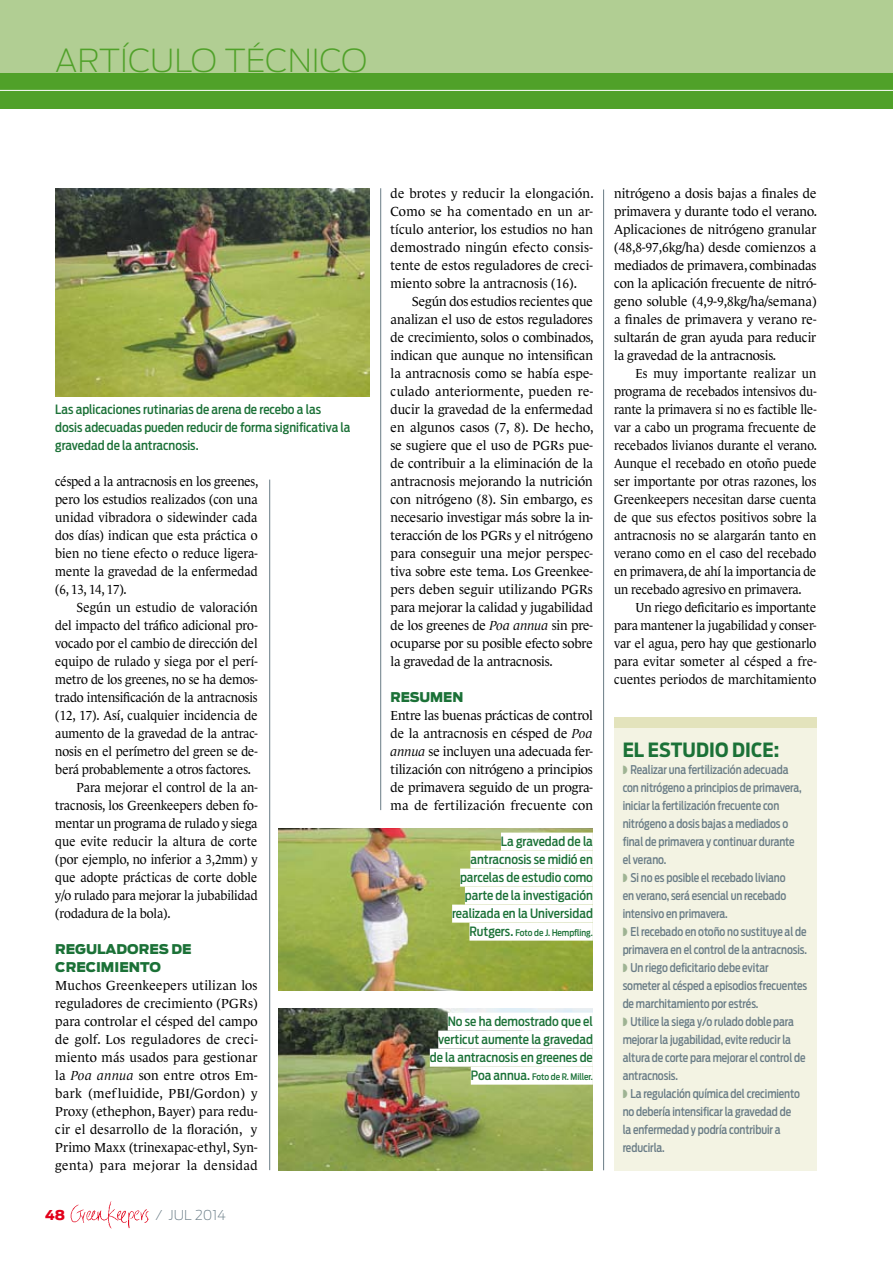
<style>
.page{position:relative;width:893px;height:1263px;background:#fff}
.page>*{position:absolute;margin:0;border:0;box-sizing:border-box;transform-origin:0 0}
.t1{font:200 31.5px "Antenna";color:#50a129}
.t2{font:700 19.5px "Antenna Cond";letter-spacing:.005em;color:#1b7137}
.t3{font:200 13.5px "Antenna";color:#697c86}
.t4{font:900 13.5px "Antenna";color:#e2001a}
.t5{font:13.35px/18px "Le Monde Journal";letter-spacing:-.005em;color:#000;text-align:justify}
.t6{font:13.35px/18px "Le Monde Journal";letter-spacing:-.005em;color:#000;text-align:justify;scale:.93 1}
.t7{font:13.35px/18px "Le Monde Journal";letter-spacing:-.005em;color:#000;text-align:justify;scale:.92 1}
.t8{font:900 13.35px "Antenna";color:#1b7137}
.t9{font:500 12.75px/18px "Antenna Cond";color:#1b7137;text-align:right}
.t10{font:500 12px/18px "Antenna Cond";letter-spacing:-.005em;color:#697c86;scale:.93 1}
.t11{font:500 9px "Antenna Cond";color:#1b7137}
.s1{font-style:italic}
.s2{font-size:12.75px}
</style>
<div class="page">
<img style="left:70px;top:1201px;width:79px;height:28px">
<div style="left:0;top:0;width:893px;height:108px;background:#50a129"></div>
<div style="left:0;top:0;width:893px;height:72px;background:#b1ce93"></div>
<hr style="left:0;top:90px;width:893px;height:1px;background:#fff">
<img style="left:55px;top:188px;width:314px;height:208px">
<hr style="left:603px;top:189px;width:1px;height:981px;background:#697c86">
<hr style="left:380px;top:188px;width:1px;height:622px;background:#697c86">
<hr style="left:269px;top:480px;width:1px;height:690px;background:#697c86">
<img style="left:279px;top:1008px;width:314px;height:162px">
<img style="left:279px;top:828px;width:314px;height:162px">
<div style="left:448px;top:1013px;width:145px;height:18px;background:#fff"></div>
<div style="left:438px;top:1031px;width:155px;height:18px;background:#fff"></div>
<div style="left:430px;top:1049px;width:163px;height:18px;background:#fff"></div>
<div style="left:471px;top:1067px;width:122px;height:18px;background:#fff"></div>
<div style="left:501px;top:833px;width:92px;height:18px;background:#fff"></div>
<div style="left:470px;top:851px;width:123px;height:18px;background:#fff"></div>
<div style="left:460px;top:869px;width:133px;height:18px;background:#fff"></div>
<div style="left:465px;top:887px;width:128px;height:18px;background:#fff"></div>
<div style="left:452px;top:905px;width:141px;height:18px;background:#fff"></div>
<div style="left:469px;top:923px;width:124px;height:18px;background:#fff"></div>
<div style="left:614px;top:720px;width:202px;height:450px;background:#f3f3e3"></div>
<div style="left:614px;top:717px;width:202px;height:10px;background:#e3e3bc"></div>
<h1 class="t1" style="left:55px;top:42px;width:231px">ARTÍCULO TÉCNICO</h1>
<p class="t9" style="left:55px;top:400px;width:297px;text-align:left">Las aplicaciones rutinarias de arena de recebo a las dosis adecuadas pueden reducir de forma significativa la gravedad de la antracnosis.</p>
<p class="t6" style="left:55px;top:472px;width:220px">césped a la antracnosis en los greenes, pero los estudios realizados (con una unidad vibradora o sidewinder cada dos días) indican que esta práctica o bien no tiene efecto o reduce ligera&shy;mente la gravedad de la enfermedad (6, 13, 14, 17).</p>
<p class="t6" style="left:77px;top:598px;width:196px">Según un estudio de valoración</p>
<p class="t6" style="left:55px;top:616px;width:219px">del impacto del tráfico adicional pro-</p>
<p class="t6" style="left:55px;top:634px;width:219px">vocado por el cambio de dirección del</p>
<p class="t6" style="left:55px;top:652px;width:219px">equipo de rulado y siega por el perí-</p>
<p class="t6" style="left:55px;top:670px;width:219px">metro de los greenes, no se ha demos-</p>
<p class="t6" style="left:55px;top:688px;width:219px">trado intensificación de la antracnosis</p>
<p class="t6" style="left:55px;top:706px;width:219px">(12, 17). Así, cualquier incidencia de</p>
<p class="t6" style="left:55px;top:724px;width:219px">aumento de la gravedad de la antrac-</p>
<p class="t6" style="left:55px;top:742px;width:219px">nosis en el perímetro del green se de-</p>
<p class="t6" style="left:55px;top:760px;width:212px">berá probablemente a otros factores.</p>
<p class="t6" style="left:77px;top:778px;width:196px">Para mejorar el control de la an-</p>
<p class="t6" style="left:55px;top:796px;width:219px">tracnosis, los Greenkeepers deben fo-</p>
<p class="t6" style="left:55px;top:814px;width:219px">mentar un programa de rulado y siega</p>
<p class="t6" style="left:55px;top:832px;width:219px">que evite reducir la altura de corte</p>
<p class="t6" style="left:55px;top:850px;width:219px">(por ejemplo, no inferior a 3,2mm) y</p>
<p class="t6" style="left:55px;top:868px;width:219px">que adopte prácticas de corte doble</p>
<p class="t6" style="left:55px;top:886px;width:219px">y/o rulado para mejorar la jubabilidad</p>
<p class="t6" style="left:55px;top:904px;width:126px">(rodadura de la bola).</p>
<p class="t8" style="left:55px;top:941px;width:22px">REGULADORES</p>
<p class="t8" style="left:172px;top:941px;width:11px">DE</p>
<p class="t8" style="left:55px;top:959px;width:11px">CRECIMIENTO</p>
<p class="t5" style="left:55px;top:976px;width:204px">Muchos Greenkeepers utilizan los reguladores de crecimiento (PGRs) para controlar el césped del campo de golf. Los reguladores de creci&shy;miento más usados para gestionar la <span class="s1">Poa annua</span> son entre otros Em&shy;bark (mefluidide, PBI/Gordon) y Proxy (ethephon, Bayer) para redu&shy;cir el desarrollo de la floración, y Primo Maxx (trinexapac-ethyl, Syn&shy;genta) para mejorar la densidad</p>
<p class="t4" style="left:45px;top:1207px;width:21px">48</p>
<p class="t3" style="left:156px;top:1207px;width:72px">/ JUL 2014</p>
<p class="t5" style="left:391px;top:184px;width:205px">de brotes y reducir la elongación.<br>Como se ha comentado en un ar&shy;tículo anterior, los estudios no han demostrado ningún efecto consis&shy;tente de estos reguladores de creci&shy;miento sobre la antracnosis (16).</p>
<p class="t5" style="left:391px;top:292px;width:204px;text-indent:21px">Según dos estudios recientes que analizan el uso de estos reguladores de crecimiento, solos o combinados, indican que aunque no intensifican la antracnosis como se había espe&shy;culado anteriormente, pueden re&shy;ducir la gravedad de la enfermedad en algunos casos (7, 8). De hecho, se sugiere que el uso de PGRs pue&shy;de contribuir a la eliminación de la antracnosis mejorando la nutrición con nitrógeno (8). Sin embargo, es necesario investigar más sobre la in&shy;teracción de los PGRs y el nitrógeno para conseguir una mejor perspec&shy;tiva sobre este tema. Los Greenkee&shy;pers deben seguir utilizando PGRs para mejorar la calidad y jugabilidad de los greenes de <span class="s1">Poa annua</span> sin pre&shy;ocuparse por su posible efecto sobre la gravedad de la antracnosis.</p>
<p class="t8" style="left:391px;top:689px;width:22px">RESUMEN</p>
<p class="t5" style="left:391px;top:706px;width:204px">Entre las buenas prácticas de control de la antracnosis en césped de <span class="s1">Poa annua</span> se incluyen una adecuada fer&shy;tilización con nitrógeno a principios de primavera seguido de un progra&shy;ma de fertilización frecuente con</p>
<p class="t9" style="left:452px;top:832px;width:142px">La gravedad de la antracnosis se midió en parcelas de estudio como parte de la investigación realizada en la Universidad</p>
<p class="t11" style="left:469px;top:927px;width:125px"><span class="s2">Rutgers.</span> Foto de J. Hempfling.</p>
<p class="t9" style="left:430px;top:1012px;width:165px">No se ha demostrado que el verticut aumente la gravedad de la antracnosis en greenes de</p>
<p class="t11" style="left:471px;top:1071px;width:124px"><span class="s2">Poa annua.</span> Foto de R. Miller.</p>
<p class="t5" style="left:614px;top:184px;width:204px">nitrógeno a dosis bajas a finales de primavera y durante todo el verano.<br>Aplicaciones de nitrógeno granular (48,8-97,6kg/ha) desde comienzos a mediados de primavera, combinadas con la aplicación frecuente de nitró&shy;geno soluble (4,9-9,8kg/ha/semana) a finales de primavera y verano re&shy;sultarán de gran ayuda para reducir la gravedad de la antracnosis.</p>
<p class="t7" style="left:614px;top:364px;width:222px;text-indent:21px">Es muy importante realizar un programa de recebados intensivos du&shy;rante la primavera si no es factible lle&shy;var a cabo un programa frecuente de recebados livianos durante el verano.<br>Aunque el recebado en otoño puede ser importante por otras razones, los Greenkeepers necesitan darse cuenta de que sus efectos positivos sobre la antracnosis no se alargarán tanto en verano como en el caso del recebado en primavera, de ahí la importancia de un recebado agresivo en primavera.</p>
<p class="t6" style="left:614px;top:598px;width:219px;text-indent:21px">Un riego deficitario es importante para mantener la jugabilidad y conser&shy;var el agua, pero hay que gestionarlo para evitar someter al césped a fre&shy;cuentes periodos de marchitamiento</p>
<h2 class="t2" style="left:623px;top:738px;width:158px">EL ESTUDIO DICE:</h2>
<p class="t10" style="left:623px;top:761px;width:194px;text-indent:8px">Realizar una fertilización adecuada con nitrógeno a principios de primavera, iniciar la fertilización frecuente con nitrógeno a dosis bajas a mediados o final de primavera y continuar durante el verano.</p>
<p class="t10" style="left:623px;top:869px;width:177px;text-align:justify;text-indent:8px">Si no es posible el recebado liviano en verano, será esencial un recebado intensivo en primavera.</p>
<p class="t10" style="left:630px;top:923px;width:191px">El recebado en otoño no sustituye al de</p>
<p class="t10" style="left:623px;top:941px;width:200px">primavera en el control de la antracnosis.</p>
<p class="t10" style="left:630px;top:959px;width:150px">Un riego deficitario debe evitar</p>
<p class="t10" style="left:623px;top:977px;width:200px">someter al césped a episodios frecuentes</p>
<p class="t10" style="left:623px;top:995px;width:148px">de marchitamiento por estrés.</p>
<p class="t10" style="left:630px;top:1013px;width:177px">Utilice la siega y/o rulado doble para</p>
<p class="t10" style="left:623px;top:1031px;width:182px">mejorar la jugabilidad, evite reducir la</p>
<p class="t10" style="left:623px;top:1049px;width:198px">altura de corte para mejorar el control de</p>
<p class="t10" style="left:623px;top:1067px;width:61px">antracnosis.</p>
<p class="t10" style="left:630px;top:1085px;width:184px">La regulación química del crecimiento</p>
<p class="t10" style="left:623px;top:1103px;width:183px">no debería intensificar la gravedad de</p>
<p class="t10" style="left:623px;top:1121px;width:171px">la enfermedad y podría contribuir a</p>
<p class="t10" style="left:623px;top:1139px;width:47px">reducirla.</p>
</div>
